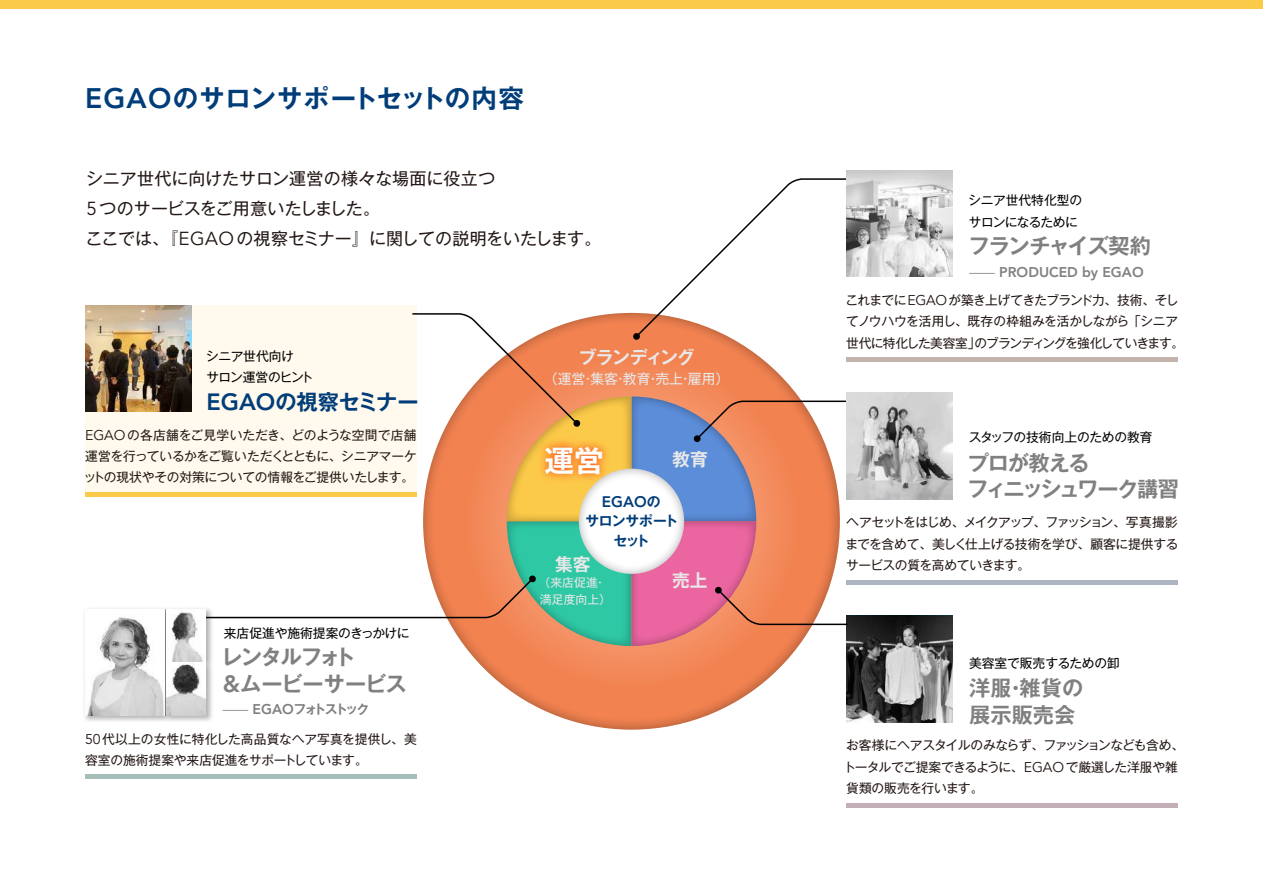
<style>
.page{position:relative;width:1263px;height:893px;background:#fff}
.page>*{position:absolute;margin:0;border:0;box-sizing:border-box;transform-origin:0 0}
.t1{font:700 29.7px "Gothic MB101 Pr 5 De";color:#fff}
.t2{font:700 25.5px "Gothic MB101 Pr 5 De";letter-spacing:.02em;color:#003d79}
.t3{font:700 21.3px/26.5px "Gothic MB101 Pr 5 De";letter-spacing:-.06em;color:#808080}
.t4{font:700 21.3px/26.5px "Gothic MB101 Pr 5 De";color:#808080}
.t5{font:700 21.3px "Gothic MB101 Pr 5 De";letter-spacing:-.015em;color:#003d79}
.t6{font:700 17.85px "Gothic MB101 Pr 5 De";letter-spacing:-.075em;color:#e9e8e8}
.t7{font:700 17.85px "Gothic MB101 Pr 5 De";letter-spacing:-.03em;color:#e9e8e8}
.t8{font:16.95px/29.7px "Gothic MB101 Pr 5";color:#231815}
.t9{font:800 15.15px "Avenir LT Std";color:#003d79}
.t10{font:800 14.1px "Avenir LT Std";color:#808080}
.t11{font:13.8px "Gothic MB101 Pr 5";color:#e9e8e8}
.t12{font:700 13.8px/19.8px "Gothic MB101 Pr 5 De";letter-spacing:-.05em;color:#003d79;text-align:center}
.t13{font:12.75px/21.3px "Gothic MB101 Pr 5";letter-spacing:-.025em;color:#231815}
.t14{font:12.75px/21.3px "Gothic MB101 Pr 5";letter-spacing:-.045em;color:#231815}
.t15{font:12.75px/21.3px "Gothic MB101 Pr 5";letter-spacing:-.015em;color:#000}
.t16{font:700 12.75px "Gothic MB101 Pr 5 De";letter-spacing:-.16em;color:#808080}
.t17{font:11.85px/16.8px "Gothic MB101 Pr 5";color:#e9e8e8}
.s1{font-family:"Avenir LT Std";font-weight:800;font-size:28.05px}
.s2{font-family:"Avenir LT Std";font-size:18.75px}
.s3{font-family:"Avenir LT Std";font-weight:800;font-size:23.4px}
.s4{font-family:"Avenir LT Std";font-size:14.1px}
.s5{font-family:"Gothic MB101 Pr 5";font-weight:400}
.s6{font-family:"Avenir LT Std";font-weight:800;font-size:14.1px}
.s7{font-family:"Gothic MB101 Pr 5 De";font-weight:700;font-size:13.8px}
.s8{font-family:"Gothic MB101 Pr 5";font-weight:400;font-size:12.75px}
</style>
<div class="page">
<div style="left:85px;top:305px;width:332px;height:191px;background:#fffaed"></div>
<svg style="left:423px;top:313px;width:417px;height:417px;background:#ee8253"></svg>
<img style="left:85px;top:305px;width:106px;height:107px">
<img style="left:84px;top:608px;width:128px;height:113px">
<hr style="left:85px;top:492px;width:332px;height:4px;background:#fcca49">
<svg style="left:204px;top:178px;width:664px;height:468px"></svg>
<svg style="left:846px;top:393px;width:106px;height:106px;background:#bbbbbc"></svg>
<div style="left:85px;top:774px;width:332px;height:5px;background:#a6beb9"></div>
<hr style="left:846px;top:581px;width:332px;height:4px;background:#adb5c1">
<hr style="left:846px;top:358px;width:332px;height:4px;background:#c4b3ac">
<hr style="left:846px;top:804px;width:332px;height:4px;background:#c3afb8">
<svg style="left:846px;top:171px;width:106px;height:106px"></svg>
<svg style="left:846px;top:616px;width:106px;height:106px;background:#636363"></svg>
<svg style="left:85px;top:609px;width:121px;height:106px"></svg>
<div style="left:0;top:0;width:1263px;height:9px;background:#fcca49"></div>
<h2 class="t2" style="left:85px;top:77px;width:440px"><span class="s1">EGAO</span>のサロンサポートセットの内容</h2>
<h3 class="t8" style="left:86px;top:162px;width:517px">シニア世代に向けたサロン運営の様々な場面に役立つ<br><span class="s2">5</span>つのサービスをご用意いたしました。<br>ここでは、『<span class="s2">EGAO</span>の視察セミナー』に関しての説明をいたします。</h3>
<p class="t15" style="left:206px;top:345px;width:109px">シニア世代向け<br>サロン運営のヒント</p>
<h3 class="t5" style="left:206px;top:384px;width:214px"><span class="s3">EGAO</span>の視察セミナー</h3>
<p class="t13" style="left:84px;top:423px;width:335px;text-align:justify"><span class="s4">EGAO</span>の各店舗をご見学いただき、どのような空間で店舗運営を行っているかをご覧いただくとともに、シニアマーケットの現状やその対策についての情報をご提供いたします。</p>
<p class="t15" style="left:224px;top:621px;width:187px">来店促進や施術提案のきっかけに</p>
<h3 class="t3" style="left:221px;top:642px;width:187px">レンタルフォト<br><span class="s3">&amp;</span>ムービーサービス</h3>
<p class="t16" style="left:223px;top:699px;width:148px"><span class="s5">̶</span> <span class="s6">EGAO</span>フォトストック</p>
<p class="t13" style="left:85px;top:727px;width:333px"><span class="s4">50</span>代以上の女性に特化した高品質なヘア写真を提供し、美容室の施術提案や来店促進をサポートしています。</p>
<h3 class="t6" style="left:579px;top:342px;width:117px">ブランディング</h3>
<p class="t11" style="left:544px;top:367px;width:187px">（運営・集客・教育・売上・雇用）</p>
<h1 class="t1" style="left:544px;top:436px;width:61px">運営</h1>
<h3 class="t7" style="left:672px;top:444px;width:37px">教育</h3>
<p class="t9" style="left:602px;top:492px;width:60px">EGAO<span class="s7">の</span></p>
<p class="t12" style="left:585px;top:510px;width:94px">サロンサポートセット</p>
<h3 class="t7" style="left:555px;top:549px;width:37px">集客</h3>
<p class="t17" style="left:539px;top:573px;width:74px">（来店促進・満足度向上）</p>
<h3 class="t7" style="left:672px;top:566px;width:37px">売上</h3>
<p class="t15" style="left:968px;top:189px;width:115px">シニア世代特化型のサロンになるために</p>
<h3 class="t3" style="left:968px;top:231px;width:184px">フランチャイズ契約</h3>
<p class="t10" style="left:969px;top:263px;width:176px"><span class="s8">̶</span> PRODUCED by EGAO</p>
<p class="t14" style="left:845px;top:289px;width:340px">これまでに<span class="s4">EGAO</span>が築き上げてきたブランド力、技術、そしてノウハウを活用し、既存の枠組みを活かしながら「シニア世代に特化した美容室」のブランディングを強化していきます。</p>
<p class="t15" style="left:969px;top:426px;width:185px">スタッフの技術向上のための教育</p>
<h3 class="t3" style="left:967px;top:448px;width:214px">プロが教える<br>フィニッシュワーク講習</h3>
<p class="t13" style="left:845px;top:511px;width:335px;text-align:justify">ヘアセットをはじめ、メイクアップ、ファッション、写真撮影までを含めて、美しく仕上げる技術を学び、顧客に提供するサービスの質を高めていきます。</p>
<p class="t15" style="left:969px;top:652px;width:152px">美容室で販売するための卸</p>
<h3 class="t4" style="left:969px;top:673px;width:116px">洋服・雑貨の展示販売会</h3>
<p class="t13" style="left:843px;top:734px;width:342px">お客様にヘアスタイルのみならず、ファッションなども含め、トータルでご提案できるように、<span class="s4">EGAO</span>で厳選した洋服や雑貨類の販売を行います。</p>
</div>
